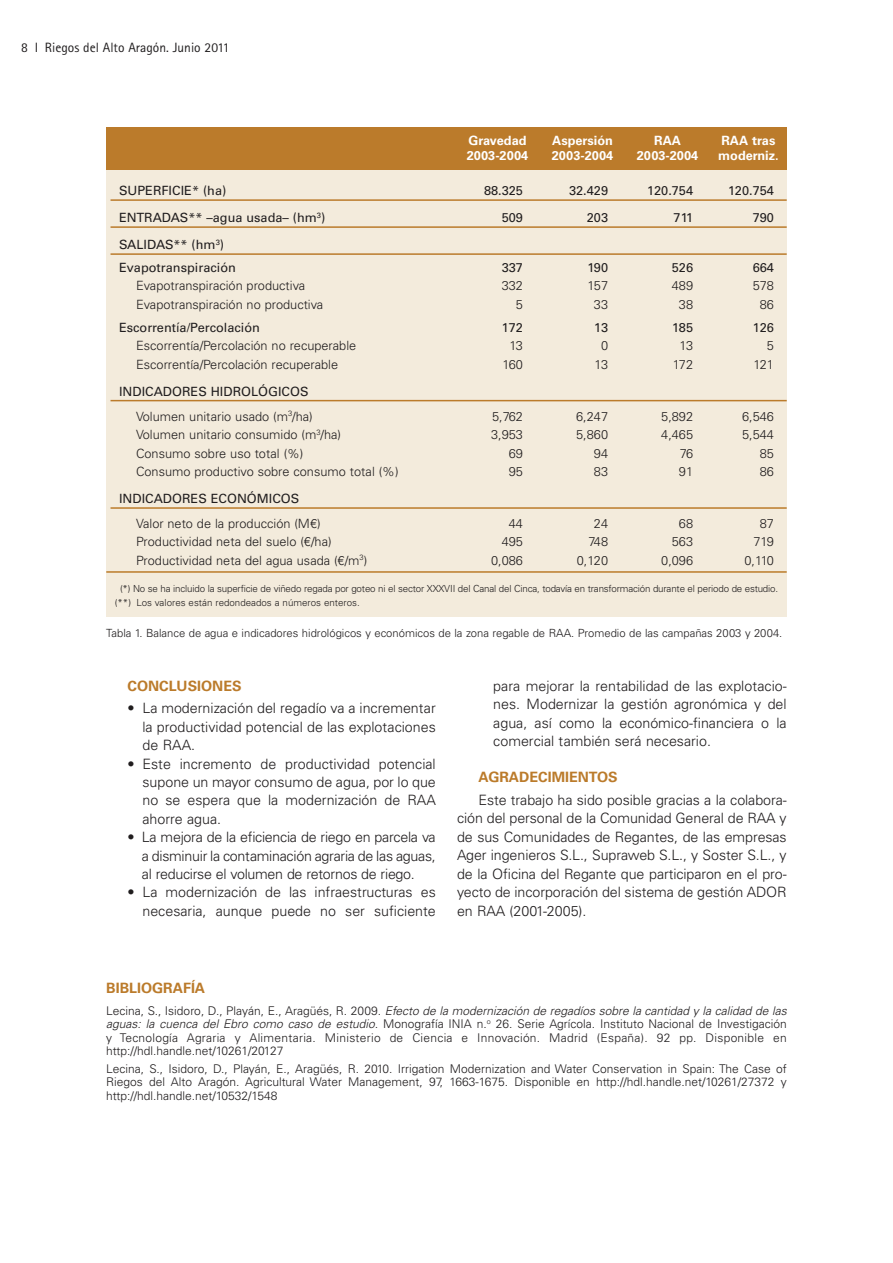
<style>
.page{position:relative;width:893px;height:1263px;background:#fff}
.page>*{position:absolute;margin:0;border:0;box-sizing:border-box;transform-origin:0 0}
.t1{font:300 14.25px/18.6px "Univers";color:#201d1e;text-align:justify}
.t2{font:700 14.25px "Univers";color:#bb7b2b}
.t3{font:13.5px "Rotis Sans Serif";color:#201d1e}
.t4{font:300 12.75px/24.9px "Univers";color:#201d1e}
.t5{font:12.75px/22.8px "Univers";color:#201d1e}
.t6{font:700 12.75px "Univers";color:#fff}
.t7{font:300 12px/13.5px "Univers";color:#201d1e}
.t8{font:300 11.25px "Univers";color:#201d1e}
.t9{font:300 9.75px/14.2px "Univers";letter-spacing:-.015em;color:#201d1e}
.s1{font-weight:400}
.s2{font-style:italic}
</style>
<div class="page">
<div style="left:106px;top:128px;width:681px;height:489px;background:#f3ebdc"></div>
<div style="left:106px;top:128px;width:681px;height:42px;background:#bb7b2b"></div>
<hr style="left:111px;top:199px;width:676px;height:2px;background:#bb7b2b">
<hr style="left:111px;top:226px;width:676px;height:2px;background:#bb7b2b">
<hr style="left:111px;top:253px;width:676px;height:2px;background:#bb7b2b">
<hr style="left:111px;top:400px;width:676px;height:1px;background:#bb7b2b">
<hr style="left:111px;top:507px;width:676px;height:2px;background:#bb7b2b">
<hr style="left:106px;top:571px;width:681px;height:2px;background:#bb7c2a">
<p class="t3" style="left:21px;top:43px;width:210px">8 I Riegos del Alto Aragón. Junio 2011</p>
<p class="t6" style="left:468px;top:136px;width:60px">Gravedad</p>
<p class="t6" style="left:552px;top:136px;width:62px">Aspersión</p>
<p class="t6" style="left:654px;top:136px;width:28px">RAA</p>
<p class="t6" style="left:721px;top:136px;width:55px">RAA tras</p>
<p class="t6" style="left:467px;top:150px;width:63px">2003-2004</p>
<p class="t6" style="left:552px;top:150px;width:63px">2003-2004</p>
<p class="t6" style="left:637px;top:150px;width:63px">2003-2004</p>
<p class="t6" style="left:718px;top:150px;width:62px">moderniz.</p>
<p class="t5" style="left:119px;top:180px;width:109px">SUPERFICIE* (ha)</p>
<p class="t5" style="left:484px;top:180px;width:40px">88.325</p>
<p class="t5" style="left:569px;top:180px;width:40px">32.429</p>
<p class="t5" style="left:647px;top:180px;width:47px">120.754</p>
<p class="t5" style="left:728px;top:180px;width:47px">120.754</p>
<p class="t5" style="left:119px;top:207px;width:208px">ENTRADAS** –agua usada– (hm<sup>3</sup>)</p>
<p class="t5" style="left:502px;top:207px;width:23px">509</p>
<p class="t5" style="left:587px;top:207px;width:23px">203</p>
<p class="t5" style="left:673px;top:207px;width:21px">711</p>
<p class="t5" style="left:753px;top:207px;width:23px">790</p>
<p class="t5" style="left:119px;top:234px;width:118px">SALIDAS** (hm<sup>3</sup>)<br>Evapotranspiración</p>
<p class="t5" style="left:502px;top:257px;width:23px">337</p>
<p class="t5" style="left:587px;top:257px;width:22px">190</p>
<p class="t5" style="left:672px;top:257px;width:23px">526</p>
<p class="t5" style="left:753px;top:257px;width:23px">664</p>
<p class="t4" style="left:136px;top:275px;width:171px">Evapotranspiración productiva</p>
<p class="t4" style="left:502px;top:275px;width:23px">332</p>
<p class="t4" style="left:587px;top:275px;width:22px">157</p>
<p class="t4" style="left:672px;top:275px;width:23px">489</p>
<p class="t4" style="left:753px;top:275px;width:23px">578</p>
<p class="t4" style="left:136px;top:293px;width:189px">Evapotranspiración no productiva</p>
<p class="t4" style="left:516px;top:293px;width:9px">5</p>
<p class="t4" style="left:594px;top:293px;width:16px">33</p>
<p class="t4" style="left:679px;top:293px;width:16px">38</p>
<p class="t4" style="left:760px;top:293px;width:16px">86</p>
<p class="t5" style="left:119px;top:317px;width:142px">Escorrentía/Percolación</p>
<p class="t5" style="left:502px;top:317px;width:23px">172</p>
<p class="t5" style="left:594px;top:317px;width:15px">13</p>
<p class="t5" style="left:672px;top:317px;width:23px">185</p>
<p class="t5" style="left:753px;top:317px;width:23px">126</p>
<p class="t4" style="left:136px;top:334px;width:222px">Escorrentía/Percolación no recuperable</p>
<p class="t4" style="left:509px;top:334px;width:15px">13</p>
<p class="t4" style="left:601px;top:334px;width:9px">0</p>
<p class="t4" style="left:679px;top:334px;width:15px">13</p>
<p class="t4" style="left:767px;top:334px;width:9px">5</p>
<p class="t4" style="left:136px;top:353px;width:204px">Escorrentía/Percolación recuperable</p>
<p class="t4" style="left:502px;top:353px;width:22px">160</p>
<p class="t4" style="left:594px;top:353px;width:15px">13</p>
<p class="t4" style="left:673px;top:353px;width:22px">172</p>
<p class="t4" style="left:753px;top:353px;width:22px">121</p>
<p class="t4" style="left:136px;top:380px;width:178px;text-indent:-17px"><span class="s1">INDICADORES HIDROLÓGICOS<br></span>Volumen unitario usado (m<sup>3</sup>/ha)</p>
<p class="t4" style="left:492px;top:405px;width:32px">5,762</p>
<p class="t4" style="left:576px;top:405px;width:33px">6,247</p>
<p class="t4" style="left:661px;top:405px;width:33px">5,892</p>
<p class="t4" style="left:742px;top:405px;width:33px">6,546</p>
<p class="t4" style="left:136px;top:423px;width:207px">Volumen unitario consumido (m<sup>3</sup>/ha)</p>
<p class="t4" style="left:491px;top:423px;width:33px">3,953</p>
<p class="t4" style="left:576px;top:423px;width:33px">5,860</p>
<p class="t4" style="left:661px;top:423px;width:33px">4,465</p>
<p class="t4" style="left:742px;top:423px;width:33px">5,544</p>
<p class="t4" style="left:136px;top:442px;width:169px">Consumo sobre uso total (%)</p>
<p class="t4" style="left:509px;top:442px;width:16px">69</p>
<p class="t4" style="left:594px;top:442px;width:16px">94</p>
<p class="t4" style="left:680px;top:442px;width:15px">76</p>
<p class="t4" style="left:760px;top:442px;width:16px">85</p>
<p class="t4" style="left:136px;top:460px;width:264px">Consumo productivo sobre consumo total (%)</p>
<p class="t4" style="left:509px;top:460px;width:16px">95</p>
<p class="t4" style="left:594px;top:460px;width:16px">83</p>
<p class="t4" style="left:679px;top:460px;width:16px">91</p>
<p class="t4" style="left:760px;top:460px;width:16px">86</p>
<p class="t5" style="left:119px;top:488px;width:182px">INDICADORES ECONÓMICOS</p>
<p class="t4" style="left:136px;top:512px;width:186px">Valor neto de la producción (M€)</p>
<p class="t4" style="left:509px;top:512px;width:16px">44</p>
<p class="t4" style="left:594px;top:512px;width:16px">24</p>
<p class="t4" style="left:679px;top:512px;width:16px">68</p>
<p class="t4" style="left:760px;top:512px;width:16px">87</p>
<p class="t4" style="left:136px;top:531px;width:197px">Productividad neta del suelo (€/ha)</p>
<p class="t4" style="left:502px;top:531px;width:23px">495</p>
<p class="t4" style="left:588px;top:531px;width:21px">748</p>
<p class="t4" style="left:672px;top:531px;width:23px">563</p>
<p class="t4" style="left:753px;top:531px;width:22px">719</p>
<p class="t4" style="left:136px;top:549px;width:233px">Productividad neta del agua usada (€/m<sup>3</sup>)</p>
<p class="t4" style="left:491px;top:549px;width:33px">0,086</p>
<p class="t4" style="left:577px;top:549px;width:33px">0,120</p>
<p class="t4" style="left:661px;top:549px;width:33px">0,096</p>
<p class="t4" style="left:744px;top:549px;width:31px">0,110</p>
<p class="t9" style="left:115px;top:582px;width:665px;text-indent:5px">(*) No se ha incluido la superficie de viñedo regada por goteo ni el sector XXXVII del Canal del Cinca, todavía en transformación durante el periodo de estudio. (**) Los valores están redondeados a números enteros.</p>
<p class="t8" style="left:106px;top:629px;width:678px">Tabla 1. Balance de agua e indicadores hidrológicos y económicos de la zona regable de RAA. Promedio de las campañas 2003 y 2004.</p>
<p class="t2" style="left:128px;top:680px;width:116px">CONCLUSIONES</p>
<p class="t1" style="left:142px;top:700px;width:295px;text-indent:-15px">• La modernización del regadío va a incrementar la productividad potencial de las explotaciones de RAA.</p>
<p class="t1" style="left:142px;top:756px;width:295px;text-indent:-15px">• Este incremento de productividad potencial supone un mayor consumo de agua, por lo que no se espera que la modernización de RAA ahorre agua.</p>
<p class="t1" style="left:142px;top:829px;width:295px;text-indent:-14px">• La mejora de la eficiencia de riego en parcela va a disminuir la contaminación agraria de las aguas, al reducirse el volumen de retornos de riego.</p>
<p class="t1" style="left:128px;top:884px;width:310px;text-align:right">• La modernización de las infraestructuras es necesaria, aunque puede no ser suficiente</p>
<p class="t1" style="left:493px;top:678px;width:295px">para mejorar la rentabilidad de las explotacio&shy;nes. Modernizar la gestión agronómica y del agua, así como la económico-financiera o la comercial también será necesario.</p>
<p class="t2" style="left:478px;top:772px;width:141px">AGRADECIMIENTOS</p>
<p class="t1" style="left:457px;top:792px;width:331px;text-indent:21px">Este trabajo ha sido posible gracias a la colabora&shy;ción del personal de la Comunidad General de RAA y de sus Comunidades de Regantes, de las empresas Ager ingenieros S.L., Supraweb S.L., y Soster S.L., y de la Oficina del Regante que participaron en el pro&shy;yecto de incorporación del sistema de gestión ADOR en RAA (2001-2005).</p>
<p class="t2" style="left:106px;top:982px;width:100px">BIBLIOGRAFÍA</p>
<p class="t7" style="left:106px;top:1005px;width:684px">L e c i n a , S . , I s i d o r o , D. , P l a y á n , E . , A r a g ü é s , R . 2 0 0 9 . <span class="s2">Efecto de la modernización de regadíos sobre la cantidad y la calidad de las aguas: la cuenca del Ebro como caso de estudio.</span> Monografía INIA n.<sup>o</sup> 26. Serie Agrícola. Instituto Nacional de Investigación y Tecnología Agraria y Alimentaria. Ministerio de Ciencia e Innovación. Madrid (España). 92 pp. Disponible en http://hdl.handle.net/10261/20127</p>
<p class="t7" style="left:106px;top:1063px;width:682px;text-align:justify">Lecina, S., Isidoro, D., Playán, E., Aragüés, R. 2010. Irrigation Modernization and Water Conservation in Spain: The Case of Riegos del Alto Aragón. Agricultural Water Management, 97, 1663-1675. Disponible en http://hdl.handle.net/10261/27372 y http://hdl.handle.net/10532/1548</p>
</div>
